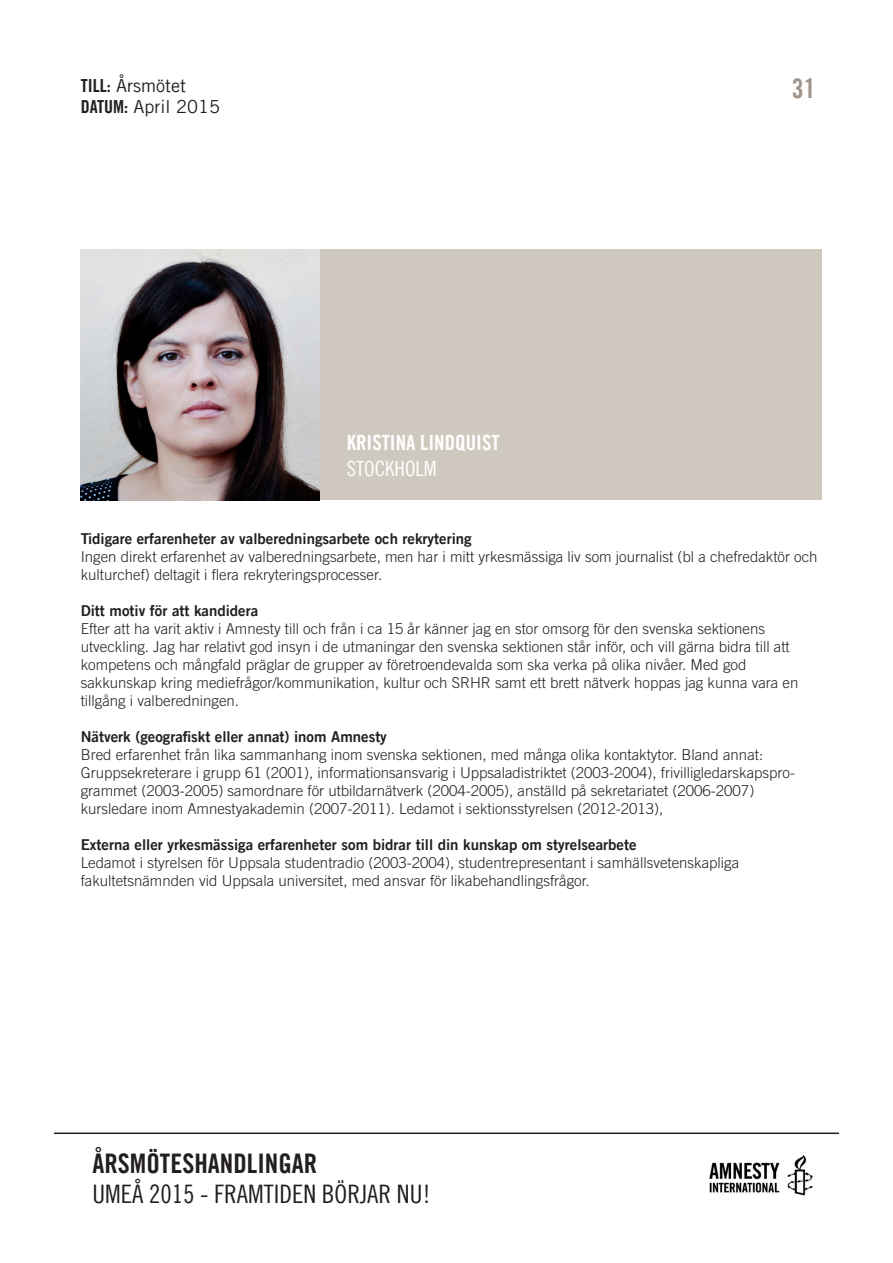
<style>
.page{position:relative;width:893px;height:1263px;background:#fff}
.page>*{position:absolute;margin:0;border:0;box-sizing:border-box;transform-origin:0 0}
.t1{font:27px "Amnesty Trade Gothic Bd Cn 20";color:#231f20}
.t2{font:27px "Amnesty Trade Gothic Bd Cn 20";color:#a0948a}
.t3{font:25.5px "Amnesty Trade Gothic Cn 18";color:#231f20}
.t4{font:21px "Amnesty Trade Gothic Bd Cn 20";color:#fff}
.t5{font:21px "Amnesty Trade Gothic Cn 18";color:#fff}
.t6{font:18px/21.6px "Amnesty Trade Gothic";color:#231f20}
.t7{font:300 15px/18px "Amnesty Trade Gothic";color:#231f20}
.t8{font:15px "Amnesty Trade Gothic Bd 2";color:#231f20}
.s1{font-family:"Amnesty Trade Gothic Bd Cn 20"}
</style>
<div class="page">
<hr style="left:54px;top:1132px;width:785px;height:2px;background:#231f20">
<img style="left:709px;top:1154px;width:104px;height:42px">
<div style="left:81px;top:249px;width:741px;height:251px;background:#cfc8be"></div>
<img style="left:81px;top:249px;width:239px;height:251px">
<p class="t6" style="left:81px;top:74px;width:141px"><span class="s1">TILL:</span> Årsmötet<br><span class="s1">DATUM:</span> April 2015</p>
<p class="t4" style="left:347px;top:430px;width:154px">KRISTINA LINDQUIST</p>
<p class="t5" style="left:347px;top:456px;width:91px">STOCKHOLM</p>
<p class="t2" style="left:792px;top:72px;width:25px">31</p>
<p class="t8" style="left:81px;top:529px;width:392px">Tidigare erfarenheter av valberedningsarbete och rekrytering</p>
<p class="t7" style="left:81px;top:547px;width:738px">Ingen direkt erfarenhet av valberedningsarbete, men har i mitt yrkesmässiga liv som journalist (bl a chefredaktör och kulturchef) deltagit i flera rekryteringsprocesser.</p>
<p class="t8" style="left:81px;top:601px;width:179px">Ditt motiv för att kandidera</p>
<p class="t7" style="left:81px;top:619px;width:686px">Efter att ha varit aktiv i Amnesty till och från i ca 15 år känner jag en stor omsorg för den svenska sektionens</p>
<p class="t7" style="left:81px;top:637px;width:710px">utveckling. Jag har relativt god insyn i de utmaningar den svenska sektionen står inför, och vill gärna bidra till att kompetens och mångfald präglar de grupper av företroendevalda som ska verka på olika nivåer. Med god</p>
<p class="t7" style="left:81px;top:673px;width:719px">sakkunskap kring mediefrågor/kommunikation, kultur och SRHR samt ett brett nätverk hoppas jag kunna vara en tillgång i valberedningen.</p>
<p class="t8" style="left:81px;top:727px;width:308px">Nätverk (geografiskt eller annat) inom Amnesty</p>
<p class="t7" style="left:81px;top:745px;width:684px">Bred erfarenhet från lika sammanhang inom svenska sektionen, med många olika kontaktytor. Bland annat:</p>
<p class="t7" style="left:81px;top:763px;width:716px">Gruppsekreterare i grupp 61 (2001), informationsansvarig i Uppsaladistriktet (2003-2004), frivilligledarskapspro&shy;grammet (2003-2005) samordnare för utbildarnätverk (2004-2005), anställd på sekretariatet (2006-2007)</p>
<p class="t7" style="left:81px;top:799px;width:584px">kursledare inom Amnestyakademin (2007-2011). Ledamot i sektionsstyrelsen (2012-2013),</p>
<p class="t8" style="left:81px;top:835px;width:557px">Externa eller yrkesmässiga erfarenheter som bidrar till din kunskap om styrelsearbete</p>
<p class="t7" style="left:81px;top:853px;width:660px">Ledamot i styrelsen för Uppsala studentradio (2003-2004), studentrepresentant i samhällsvetenskapliga</p>
<p class="t7" style="left:81px;top:871px;width:510px">fakultetsnämnden vid Uppsala universitet, med ansvar för likabehandlingsfrågor.</p>
<h1 class="t1" style="left:92px;top:1147px;width:226px">ÅRSMÖTESHANDLINGAR</h1>
<h2 class="t3" style="left:92px;top:1179px;width:340px">UMEÅ 2015 - FRAMTIDEN BÖRJAR NU!</h2>
</div>
